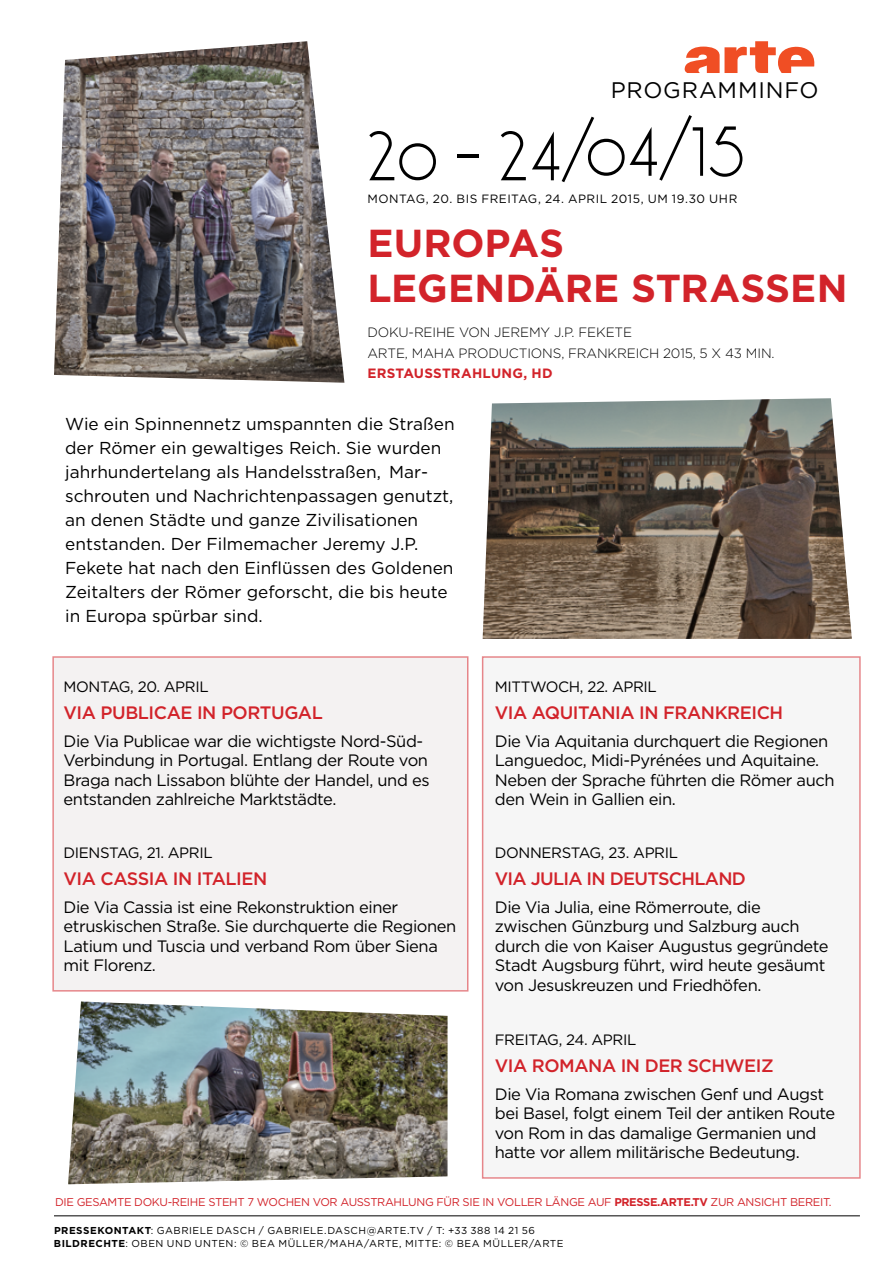
<style>
.page{position:relative;width:893px;height:1263px;background:#fff}
.page>*{position:absolute;margin:0;border:0;box-sizing:border-box;transform-origin:0 0}
.t1{font:67.5px "Oksana 2010 light win";letter-spacing:-.085em;color:#000}
.t2{font:700 39px/45px "Gotham";color:#d2232a}
.t3{font:22.5px "Gotham";letter-spacing:.03em;color:#000}
.t4{font:500 18px "Gotham";letter-spacing:-.025em;color:#d2232a}
.t5{font:17.25px/24px "Gotham";color:#000}
.t6{font:16.5px/19.5px "Gotham";letter-spacing:-.025em;color:#000}
.t7{font:15px "Gotham";letter-spacing:-.025em;color:#000}
.t8{font:300 13.5px/21px "Gotham";letter-spacing:-.01em;color:#000}
.t9{font:700 13.5px "Gotham";letter-spacing:.015em;color:#d2232a}
.t10{font:12px "Gotham";letter-spacing:.04em;color:#000}
.t11{font:11.25px "Gotham";letter-spacing:-.03em;color:#d2232a}
.t12{font:700 11.25px "Gotham";color:#d2232a}
.t13{font:10.05px/13.5px "Gotham";letter-spacing:.045em;color:#000}
.s1{font-weight:700}
</style>
<div class="page">
<hr style="left:54px;top:1215px;width:806px;height:1px;background:#000">
<svg style="left:685px;top:41px;width:130px;height:32px"></svg>
<img style="left:68px;top:1001px;width:380px;height:183px">
<div style="left:52px;top:656px;width:416px;height:335px;background:#f4f2f2"></div>
<div style="left:482px;top:656px;width:379px;height:523px;background:#f6f6f6"></div>
<img style="left:483px;top:398px;width:369px;height:241px">
<img style="left:54px;top:41px;width:290px;height:342px">
<h3 class="t3" style="left:611px;top:75px;width:209px">Programm info</h3>
<h1 class="t1" style="left:367px;top:103px;width:380px">20 - 24/04/15</h1>
<p class="t10" style="left:367px;top:191px;width:371px">Montag, 20. bis freitag, 24. april 2015, um 19.30 U hr</p>
<h2 class="t2" style="left:367px;top:220px;width:399px">EUROPAS<br>LEGENDÄRE STRASSE</h2>
<h2 class="t2" style="left:817px;top:265px;width:32px">N</h2>
<p class="t8" style="left:367px;top:321px;width:266px">DOKU-REIHE VON JEREMY J.P. FEKETE<br>ARTE</p>
<p class="t8" style="left:405px;top:342px;width:371px">, MAHA PRODUCTIONS, FRANKREICH 2015, 5 X 43 M IN.</p>
<p class="t9" style="left:367px;top:365px;width:175px">ERSTAUSSTRAHLUNG, HD</p>
<p class="t5" style="left:65px;top:412px;width:391px">Wie ein Spinnennetz umspannten die Straßen der Römer ein gewaltiges Reich. Sie wurden jahrhundertelang als Handelsstraßen, Mar&shy;schrouten und Nachrichtenpassagen genutzt, an denen Städte und ganze Zivilisationen entstanden. Der Filmemacher Jeremy J.P.<br>Fekete hat nach den Einflüssen des Goldenen Zeitalters der Römer geforscht, die bis heute in Europa spürbar sind.</p>
<p class="t7" style="left:64px;top:677px;width:147px">Montag, 20. april</p>
<p class="t4" style="left:64px;top:700px;width:261px">VIA PUBLICAE IN PORTUGAL</p>
<p class="t6" style="left:64px;top:731px;width:368px">Die Via Publicae war die wichtigste Nord-Süd-Verbindung in Portugal. Entlang der Route von Braga nach Lissabon blühte der Handel, und es entstanden zahlreiche Marktstädte.</p>
<p class="t7" style="left:64px;top:843px;width:151px">Dienstag, 21. april</p>
<p class="t4" style="left:64px;top:866px;width:205px">VIA CASSIA IN ITALIEN</p>
<p class="t6" style="left:64px;top:897px;width:394px">Die Via Cassia ist eine Rekonstruktion einer etruskischen Straße. Sie durchquerte die Regionen Latium und Tuscia und verband Rom über Siena mit Florenz.</p>
<p class="t7" style="left:495px;top:677px;width:164px">Mittwoch, 22. april</p>
<p class="t4" style="left:495px;top:700px;width:290px">VIA AQUITANIA IN FRANKREICH</p>
<p class="t6" style="left:495px;top:731px;width:341px">Die Via Aquitania durchquert die Regionen Languedoc, Midi-Pyrénées und Aquitaine.<br>Neben der Sprache führten die Römer auch den Wein in Gallien ein.</p>
<p class="t7" style="left:495px;top:843px;width:185px">Donnerstag, 23. april</p>
<p class="t4" style="left:495px;top:866px;width:250px">VIA JULIA IN DEUTSCHLAND</p>
<p class="t6" style="left:495px;top:897px;width:335px">Die Via Julia, eine Römerroute, die zwischen Günzburg und Salzburg auch durch die von Kaiser Augustus gegründete Stadt Augsburg führt, wird heute gesäumt von Jesuskreuzen und Friedhöfen.</p>
<p class="t7" style="left:495px;top:1030px;width:143px">Freitag, 24. april</p>
<p class="t4" style="left:495px;top:1053px;width:280px">VIA ROMANA IN DER SCHWEIZ</p>
<p class="t6" style="left:495px;top:1084px;width:342px">Die Via Romana zwischen Genf und Augst bei Basel, folgt einem Teil der antiken Route von Rom in das damalige Germanien und hatte vor allem militärische Bedeutung.</p>
<p class="t11" style="left:55px;top:1194px;width:7px">DIE</p>
<p class="t11" style="left:77px;top:1194px;width:9px">GESA</p>
<p class="t11" style="left:108px;top:1194px;width:72px">MTE DOKU-REIHE</p>
<p class="t11" style="left:208px;top:1194px;width:9px">STEHT</p>
<p class="t11" style="left:247px;top:1194px;width:31px">7 WOCHEN</p>
<p class="t11" style="left:313px;top:1194px;width:10px">VOR</p>
<p class="t11" style="left:340px;top:1194px;width:9px">AUSSTRAHLUNG</p>
<p class="t11" style="left:436px;top:1194px;width:9px">FÜR</p>
<p class="t11" style="left:463px;top:1194px;width:7px">SIE</p>
<p class="t11" style="left:483px;top:1194px;width:23px">IN VOLLER</p>
<p class="t11" style="left:545px;top:1194px;width:24px">LÄNGE</p>
<p class="t11" style="left:588px;top:1194px;width:9px">AUF</p>
<p class="t12" style="left:614px;top:1194px;width:55px">PRESSE.ART</p>
<p class="t11" style="left:683px;top:1194px;width:62px"><span class="s1">E.TV</span> ZUR ANSICHT</p>
<p class="t11" style="left:790px;top:1194px;width:8px">BEREIT</p>
<p class="t11" style="left:829px;top:1194px;width:4px">.</p>
<p class="t13" style="left:54px;top:1223px;width:482px"><span class="s1">PRESSEKONTAKT</span>: gabriele dasch / gabriele.dasch@arte.tv / T: +33 388 14 21 56<br><span class="s1">BILDRECHTE</span>: oben und unten: © Bea Müller/Maha/ARTE</p>
<p class="t13" style="left:399px;top:1236px;width:143px">, m itte: © Bea Müller/ARTE</p>
</div>
